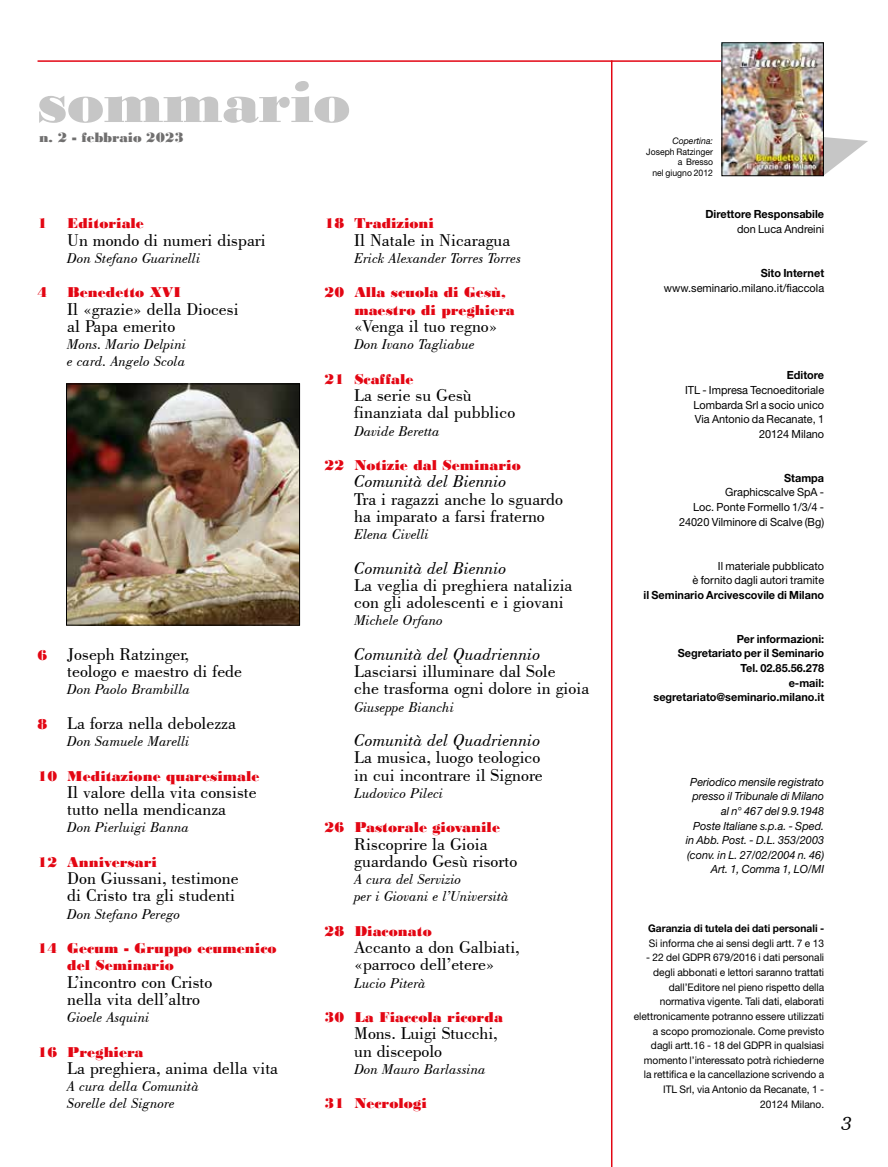
<style>
.page{position:relative;width:888px;height:1167px;background:#fff}
.page>*{position:absolute;margin:0;border:0;box-sizing:border-box;transform-origin:0 0}
.t1{font:61.5px "Bodoni MT Black";color:#c6c6c6}
.t2{font:18px/17.2px "Bodoni BT";color:#000}
.t3{font:italic 18px "Bodoni BT";color:#000}
.t4{font:italic 300 18px "Souvenir IT Cby BT";color:#000}
.t5{font:italic 15px/17.2px "Bodoni BT";color:#000}
.t6{font:15px/17.2px "Bodoni MT Black";color:#e30613}
.t7{font:14.25px "Bodoni MT Black";color:#706f6f}
.t8{font:11.25px/14.7px "Helvetica Neue LT Std";color:#000;text-align:right}
.t9{font:700 11.25px/14.5px "Helvetica Neue LT Std";color:#000;text-align:right}
.t10{font:italic 11.25px/14.5px "Helvetica Neue LT Std";color:#000;text-align:right}
.t11{font:10.5px/14.7px "Helvetica Neue LT Std";color:#000;text-align:right}
.t12{font:700 10.5px "Helvetica Neue LT Std";color:#000}
.t13{font:9px/10.5px "Helvetica Neue LT Std";color:#000;text-align:right;scale:.96 1}
.t14{font:italic 9px "Helvetica Neue LT Std";color:#000}
.s1{font-family:"Bodoni MT Black";font-size:15px;color:#e30613}
</style>
<div class="page">
<hr style="left:38px;top:60px;width:780px;height:2px;background:#e30613">
<svg style="left:824px;top:137px;width:44px;height:38px"></svg>
<img style="left:724px;top:45px;width:98px;height:129px">
<div style="left:722px;top:43px;width:102px;height:133px;border:1px solid #000"></div>
<hr style="left:611px;top:60px;width:1px;height:1107px;background:#e30613">
<img style="left:68px;top:386px;width:230px;height:237px">
<div style="left:66px;top:384px;width:234px;height:241px;border:1px solid #000"></div>
<h1 class="t1" style="left:38px;top:66px;width:314px">sommario</h1>
<p class="t7" style="left:39px;top:129px;width:146px">n. 2 - febbraio 2023</p>
<p class="t6" style="left:38px;top:215px;width:11px">1</p>
<p class="t6" style="left:67px;top:215px;width:78px">Editoriale</p>
<p class="t2" style="left:67px;top:231px;width:200px">Un mondo di numeri dispari</p>
<p class="t5" style="left:67px;top:249px;width:135px">Don Stefano Guarinelli</p>
<p class="t6" style="left:38px;top:284px;width:11px">4</p>
<p class="t6" style="left:67px;top:284px;width:115px">Benedetto XVI</p>
<p class="t2" style="left:67px;top:300px;width:173px">Il «grazie» della Diocesi al Papa emerito</p>
<p class="t5" style="left:67px;top:335px;width:121px">Mons. Mario Delpini e card. Angelo Scola</p>
<p class="t2" style="left:67px;top:645px;width:176px;text-indent:-30px"><span class="s1">6</span> Joseph Ratzinger, teologo e maestro di fede</p>
<p class="t5" style="left:67px;top:680px;width:124px">Don Paolo Brambilla</p>
<p class="t2" style="left:38px;top:714px;width:200px"><span class="s1">8</span> La forza nella debolezza</p>
<p class="t5" style="left:67px;top:732px;width:124px">Don Samuele Marelli</p>
<p class="t6" style="left:38px;top:767px;width:223px">10 Meditazione quaresimale</p>
<p class="t2" style="left:67px;top:783px;width:191px">Il valore della vita consiste tutto nella mendicanza</p>
<p class="t5" style="left:67px;top:818px;width:124px">Don Pierluigi Banna</p>
<p class="t6" style="left:38px;top:853px;width:121px">12 Anniversari</p>
<p class="t2" style="left:67px;top:869px;width:173px">Don Giussani, testimone di Cristo tra gli studenti</p>
<p class="t5" style="left:67px;top:905px;width:115px">Don Stefano Perego</p>
<p class="t6" style="left:67px;top:939px;width:211px;text-indent:-30px">14 Gecum - Gruppo ecumenico del Seminario</p>
<p class="t2" style="left:67px;top:972px;width:147px">L’incontro con Cristo nella vita dell’altro</p>
<p class="t5" style="left:67px;top:1008px;width:84px">Gioele Asquini</p>
<p class="t6" style="left:38px;top:1043px;width:107px">16 Preghiera</p>
<p class="t2" style="left:67px;top:1059px;width:212px">La preghiera, anima della vita</p>
<p class="t5" style="left:67px;top:1077px;width:133px">A cura della Comunità<br>Sorelle del Signore</p>
<p class="t6" style="left:325px;top:215px;width:111px">18 Tradizioni</p>
<p class="t2" style="left:354px;top:231px;width:158px">Il Natale in Nicaragua</p>
<p class="t5" style="left:354px;top:249px;width:168px">Erick Alexander Torres Torres</p>
<p class="t6" style="left:354px;top:284px;width:162px;text-indent:-30px">20 Alla scuola di Gesù, maestro di preghiera</p>
<p class="t2" style="left:354px;top:317px;width:145px">«Venga il tuo regno»</p>
<p class="t5" style="left:354px;top:335px;width:122px">Don Ivano Tagliabue</p>
<p class="t6" style="left:325px;top:370px;width:90px">21 Scaffale</p>
<p class="t2" style="left:354px;top:386px;width:162px">La serie su Gesù finanziata dal pubblico</p>
<p class="t5" style="left:354px;top:422px;width:87px">Davide Beretta</p>
<p class="t6" style="left:325px;top:456px;width:198px">22 Notizie dal Seminario</p>
<p class="t3" style="left:354px;top:470px;width:154px">Comunità del Biennio</p>
<p class="t2" style="left:354px;top:489px;width:210px">Tra i ragazzi anche lo sguardo ha imparato a farsi fraterno</p>
<p class="t5" style="left:354px;top:525px;width:76px">Elena Civelli</p>
<p class="t3" style="left:354px;top:557px;width:154px">Comunità del Biennio</p>
<p class="t2" style="left:354px;top:576px;width:220px">La veglia di preghiera natalizia con gli adolescenti e i giovani</p>
<p class="t5" style="left:354px;top:611px;width:90px">Michele Orfano</p>
<p class="t3" style="left:354px;top:643px;width:188px">Comunità del Quadriennio</p>
<p class="t2" style="left:354px;top:662px;width:236px">Lasciarsi illuminare dal Sole<br>che trasforma ogni dolore in gioia</p>
<p class="t5" style="left:354px;top:698px;width:101px">Giuseppe Bianchi</p>
<p class="t3" style="left:354px;top:729px;width:188px">Comunità del Quadriennio</p>
<p class="t2" style="left:354px;top:748px;width:190px">La musica, luogo teologico in cui incontrare il Signore</p>
<p class="t5" style="left:354px;top:784px;width:91px">Ludovico Pileci</p>
<p class="t6" style="left:325px;top:818px;width:177px">26 Pastorale giovanile</p>
<p class="t2" style="left:354px;top:834px;width:164px">Riscoprire la Gioia guardando Gesù risorto</p>
<p class="t5" style="left:354px;top:870px;width:156px">A cura del Servizio<br>per i Giovani e l’Università</p>
<p class="t6" style="left:325px;top:922px;width:109px">28 Diaconato</p>
<p class="t2" style="left:354px;top:938px;width:167px">Accanto a don Galbiati, «parroco dell’etere»</p>
<p class="t5" style="left:354px;top:974px;width:73px">Lucio Piterà</p>
<p class="t6" style="left:325px;top:1008px;width:180px">30 La Fiaccola ricorda</p>
<p class="t2" style="left:354px;top:1024px;width:145px">Mons. Luigi Stucchi, un discepolo</p>
<p class="t5" style="left:354px;top:1060px;width:133px">Don Mauro Barlassina</p>
<p class="t6" style="left:325px;top:1094px;width:104px">31 Necrologi</p>
<p class="t14" style="left:672px;top:135px;width:42px">Copertina:</p>
<p class="t13" style="left:646px;top:146px;width:71px">Joseph Ratzinger a Bresso<br>nel giugno 2012</p>
<p class="t9" style="left:706px;top:207px;width:120px">Direttore Responsabile</p>
<p class="t8" style="left:737px;top:222px;width:89px">don Luca Andreini</p>
<p class="t9" style="left:761px;top:265px;width:65px">Sito Internet</p>
<p class="t8" style="left:664px;top:280px;width:162px">www.seminario.milano.it/fiaccola</p>
<p class="t9" style="left:787px;top:368px;width:39px">Editore</p>
<p class="t8" style="left:685px;top:382px;width:141px">ITL - Impresa Tecnoeditoriale<br>Lombarda Srl a socio unico<br>Via Antonio da Recanate, 1<br>20124 Milano</p>
<p class="t9" style="left:784px;top:470px;width:42px">Stampa</p>
<p class="t8" style="left:679px;top:485px;width:147px">Graphicscalve SpA -<br>Loc. Ponte Formello 1/3/4 -<br>24020 Vilminore di Scalve (Bg)</p>
<p class="t8" style="left:693px;top:558px;width:133px">Il materiale pubblicato<br>è fornito dagli autori tramite</p>
<p class="t9" style="left:644px;top:587px;width:182px">il Seminario Arcivescovile di Milano</p>
<p class="t9" style="left:653px;top:631px;width:172px">Per informazioni:<br>Segretariato per il Seminario<br>Tel. 02.85.56.278<br>e-mail: segretariato@seminario.milano.it</p>
<p class="t10" style="left:686px;top:774px;width:140px">Periodico mensile registrato presso il Tribunale di Milano al n° 467 del 9.9.1948<br>Poste Italiane s.p.a. - Sped. in Abb. Post. - D.L. 353/2003 (conv. in L. 27/02/2004 n. 46)<br>Art. 1, Comma 1, LO/MI</p>
<p class="t12" style="left:648px;top:922px;width:177px">Garanzia di tutela dei dati personali -</p>
<p class="t11" style="left:649px;top:935px;width:177px">Si informa che ai sensi degli artt. 7 e 13</p>
<p class="t11" style="left:634px;top:950px;width:192px">- 22 del GDPR 679/2016 i dati personali degli abbonati e lettori saranno trattati dall’Editore nel pieno rispetto della normativa vigente. Tali dati, elaborati elettronicamente potranno essere utilizzati a scopo promozionale. Come previsto dagli artt.16 - 18 del GDPR in qualsiasi momento l’interessato potrà richiederne la rettifica e la cancellazione scrivendo a ITL Srl, via Antonio da Recanate, 1 - 20124 Milano.</p>
<p class="t4" style="left:842px;top:1112px;width:11px">3</p>
</div>
